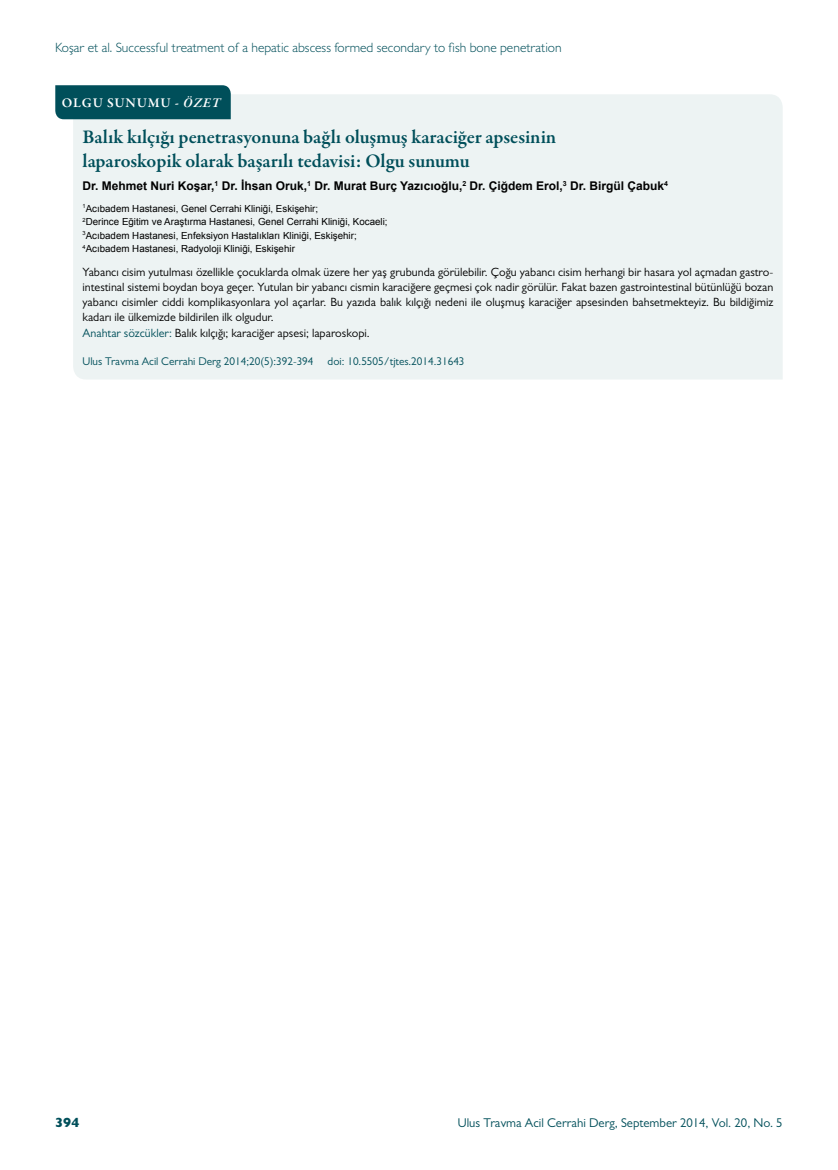
<style>
.page{position:relative;width:838px;height:1170px;background:#fff}
.page>*{position:absolute;margin:0;border:0;box-sizing:border-box;transform-origin:0 0}
.t1{font:600 19.5px/23.4px "Garamond Premr Pro";color:#004f5a}
.t2{font:300 13.5px "Gill Sans MT Pro";color:#004f5a}
.t3{font:600 13.5px "Garamond Premr Pro";letter-spacing:.055em;color:#fff}
.t4{font:800 13.5px "Gill Sans MT Pro";color:#004f5a}
.t5{font:12.75px "Gill Sans MT Pro";color:#004f5a}
.t6{font:12px/15px "Gill Sans MT Pro";color:#000;text-align:justify}
.t7{font:700 12px "Arial";color:#000}
.t8{font:11.25px "Gill Sans MT Pro";color:#004f5a}
.t9{font:9.75px/13.5px "Arial";color:#000}
.s1{font-style:italic}
.s2{color:#004f5a}
</style>
<div class="page">
<div style="left:73px;top:94px;width:709px;height:285px;background:#edf3f3"></div>
<div style="left:55px;top:85px;width:176px;height:34px;background:#004f5a"></div>
<p class="t2" style="left:55px;top:39px;width:508px">Koşar et al. Successful treatment of a hepatic abscess formed secondary to fish bone penetration</p>
<p class="t3" style="left:62px;top:95px;width:160px">OLGU SUNUMU - <span class="s1">ÖZET</span></p>
<h1 class="t1" style="left:82px;top:126px;width:475px">Balık kılçığı penetrasyonuna bağlı oluşmuş karaciğer apsesinin laparoskopik olarak başarılı tedavisi: Olgu sunumu</h1>
<p class="t7" style="left:82px;top:179px;width:587px">Dr. Mehmet Nuri Koşar,<sup>1</sup> Dr. İhsan Oruk,<sup>1</sup> Dr. Murat Burç Yazıcıoğlu,<sup>2</sup> Dr. Çiğdem Erol,<sup>3</sup> Dr. Birgül Çabuk<sup>4</sup></p>
<p class="t9" style="left:82px;top:201px;width:306px"><sup>1</sup>Acıbadem Hastanesi, Genel Cerrahi Kliniği, Eskişehir;<br><sup>2</sup>Derince Eğitim ve Araştırma Hastanesi, Genel Cerrahi Kliniği, Kocaeli; <sup>3</sup>Acıbadem Hastanesi, Enfeksiyon Hastalıkları Kliniği, Eskişehir; <sup>4</sup>Acıbadem Hastanesi, Radyoloji Kliniği, Eskişehir</p>
<p class="t6" style="left:82px;top:264px;width:692px">Yabancı cisim yutulması özellikle çocuklarda olmak üzere her yaş grubunda görülebilir. Çoğu yabancı cisim herhangi bir hasara yol açmadan gastro&shy;intestinal sistemi boydan boya geçer. Yutulan bir yabancı cismin karaciğere geçmesi çok nadir görülür. Fakat bazen gastrointestinal bütünlüğü bozan yabancı cisimler ciddi komplikasyonlara yol açarlar. Bu yazıda balık kılçığı nedeni ile oluşmuş karaciğer apsesinden bahsetmekteyiz. Bu bildiğimiz kadarı ile ülkemizde bildirilen ilk olgudur.</p>
<p class="t6" style="left:82px;top:325px;width:289px"><span class="s2">Anahtar sözcükler:</span> Balık kılçığı; karaciğer apsesi; laparoskopi.</p>
<p class="t8" style="left:82px;top:355px;width:232px">Ulus Travma Acil Cerrahi Derg 2014;20(5):392-394</p>
<p class="t8" style="left:328px;top:355px;width:138px">doi: 10.5505/tjtes.2014.31643</p>
<p class="t4" style="left:55px;top:1114px;width:26px">394</p>
<p class="t5" style="left:458px;top:1115px;width:326px">Ulus Travma Acil Cerrahi Derg, September 2014, Vol. 20, No. 5</p>
</div>
